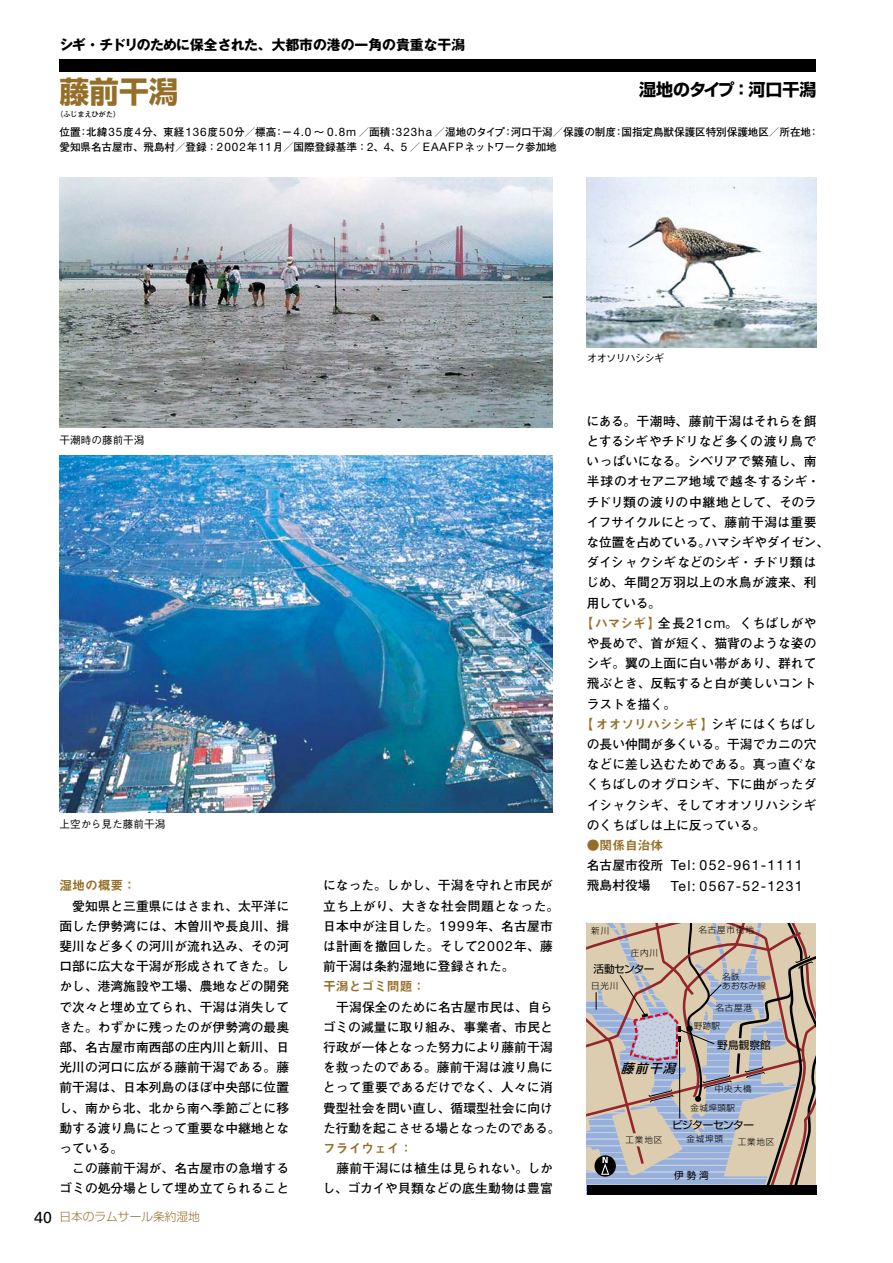
<style>
.page{position:relative;width:893px;height:1263px;background:#fff}
.page>*{position:absolute;margin:0;border:0;box-sizing:border-box;transform-origin:0 0}
.t1{font:29.7px "Shin Go Pro Bold 90 pv RKSJ H";color:#956f29}
.t2{font:16.95px "Shin Go Pro Bold 90 pv RKSJ H";color:#000}
.t3{font:14.1px "Helvetica Neue LT Std";letter-spacing:.09em;color:#000}
.t4{font:13.8px "Gothic MB101 Pro Bold 90 pv RKSJ H";color:#000}
.t5{font:12.75px/20.2px "Futo Go B101 Pro Bold 90 pv RKSJ H";color:#000}
.t6{font:12.75px "Midashi Go Pro MB31 90 pv RKSJ H";color:#956f29}
.t7{font:12.75px "Futo Go B101 Pro Bold 90 pv RKSJ H";letter-spacing:-.03em;color:#000}
.t8{font:12.75px "Futo Go B101 Pro Bold 90 pv RKSJ H";letter-spacing:-.025em;color:#000}
.t9{font:12.75px "Futo Go B101 Pro Bold 90 pv RKSJ H";letter-spacing:.025em;color:#000}
.t10{font:12.75px "Futo Go B101 Pro Bold 90 pv RKSJ H";letter-spacing:-.02em;color:#000}
.t11{font:12.75px "Futo Go B101 Pro Bold 90 pv RKSJ H";letter-spacing:-.035em;color:#000}
.t12{font:12.75px "Futo Go B101 Pro Bold 90 pv RKSJ H";letter-spacing:.03em;color:#000}
.t13{font:italic 12.3px "Shin Go Pr 5 Medium 90 pv RKSJ H";color:#000}
.t14{font:11.7px "Shin Go Pro Light 90 pv RKSJ H";color:#956f29}
.t15{font:10.65px/14.9px "Futo Go B101 Pro Bold 90 pv RKSJ H";letter-spacing:-.01em;color:#000}
.t16{font:10.65px "Gothic BBB Pro Medium 90 pv RKSJ H";color:#000}
.t17{font:10.65px "Shin Go Pr 5 Regular 90 pv RKSJ H";letter-spacing:-.035em;color:#000}
.t18{font:10.65px "Gothic BBB Pro Medium 90 pv RKSJ H";letter-spacing:-.1em;color:#000}
.t19{font:10.65px "Shin Go Pr 5 Regular 90 pv RKSJ H";letter-spacing:-.055em;color:#000}
.t20{font:9.6px "Shin Go Pr 5 Regular 90 pv RKSJ H";color:#000}
.t21{font:8.55px/9.6px "Shin Go Pr 5 Light 90 pv RKSJ H";letter-spacing:.1em;color:#000}
.t22{font:7.5px "Futo Go B101 Pro Bold 90 pv RKSJ H";letter-spacing:-.05em;color:#000}
.s1{font-family:"Helvetica Neue LT Std";font-size:11.7px}
.s2{font-family:"Univers LT Std";font-size:15.9px;color:#000}
.s3{font-family:"Helvetica Neue LT Std";font-size:14.1px}
.s4{font-family:"Midashi Go Pro MB31 90 pv RKSJ H";color:#956f29}
.s5{font-family:"Futo Go B101 Pro Bold 90 pv RKSJ H";color:#000}
.s6{font-family:"Futo Go B101 Pro Bold 90 pv RKSJ H";font-size:12.75px}
</style>
<div class="page">
<div style="left:60px;top:60px;width:756px;height:12px;background:#000"></div>
<img style="left:60px;top:178px;width:493px;height:249px">
<img style="left:60px;top:455px;width:493px;height:357px">
<img style="left:587px;top:178px;width:229px;height:170px">
<div style="left:587px;top:1185px;width:229px;height:10px;background:#000"></div>
<svg style="left:587px;top:923px;width:230px;height:266px;background:#b9afab"></svg>
<p class="t4" style="left:60px;top:40px;width:407px">シギ・チドリのために保全された、大都市の港の一角の貴重な干潟</p>
<h1 class="t1" style="left:60px;top:80px;width:121px">藤前干潟</h1>
<p class="t15" style="left:59px;top:126px;width:761px">位置：北緯<span class="s1">35</span>度<span class="s1">4</span>分、東経<span class="s1">136</span>度<span class="s1">50</span>分／標高：－<span class="s1">4.0</span> ～ <span class="s1">0.8m</span> ／面積：<span class="s1">323ha</span> ／湿地のタイプ：河口干潟／保護の制度：国指定鳥獣保護区特別保護地区／所在地：愛知県名古屋市、飛島村／登録：<span class="s1">2002</span>年<span class="s1">11</span>月／国際登録基準：<span class="s1">2</span>、<span class="s1">4</span>、<span class="s1">5</span> ／ <span class="s1">EAAFP</span>ネットワーク参加地</p>
<h2 class="t2" style="left:639px;top:83px;width:179px">湿地のタイプ：河口干潟</h2>
<p class="t22" style="left:56px;top:111px;width:66px">（ふじまえひがた）</p>
<p class="t16" style="left:60px;top:436px;width:87px">干潮時の藤前干潟</p>
<p class="t16" style="left:60px;top:820px;width:107px">上空から見た藤前干潟</p>
<p class="t6" style="left:60px;top:881px;width:78px">湿地の概要：</p>
<p class="t5" style="left:60px;top:897px;width:231px">　愛知県と三重県にはさまれ、太平洋に面した伊勢湾には、木曽川や長良川、揖斐川など多くの河川が流れ込み、その河口部に広大な干潟が形成されてきた。しかし、港湾施設や工場、農地などの開発で次々と埋め立てられ、干潟は消失してきた。わずかに残ったのが伊勢湾の最奥部、名古屋市南西部の庄内川と新川、日光川の河口に広がる藤前干潟である。藤前干潟は、日本列島のほぼ中央部に位置し、南から北、北から南へ季節ごとに移動する渡り鳥にとって重要な中継地となっている。<br>　この藤前干潟が、名古屋市の急増するゴミの処分場として埋め立てられること</p>
<p class="t14" style="left:34px;top:1212px;width:167px"><span class="s2">40</span> 日本のラムサール条約湿地</p>
<p class="t5" style="left:323px;top:877px;width:237px">になった。しかし、干潟を守れと市民が立ち上がり、大きな社会問題となった。日本中が注目した。<span class="s3">1999</span>年、名古屋市は計画を撤回した。そして<span class="s3">2002</span>年、藤前干潟は条約湿地に登録された。</p>
<p class="t6" style="left:323px;top:982px;width:104px">干潟とゴミ問題：</p>
<p class="t5" style="left:323px;top:998px;width:239px">　干潟保全のために名古屋市民は、自らゴミの減量に取り組み、事業者、市民と行政が一体となった努力により藤前干潟を救ったのである。藤前干潟は渡り鳥にとって重要であるだけでなく、人々に消費型社会を問い直し、循環型社会に向けた行動を起こさせる場となったのである。</p>
<p class="t6" style="left:323px;top:1143px;width:91px">フライウェイ：</p>
<p class="t5" style="left:323px;top:1160px;width:232px">　藤前干潟には植生は見られない。しかし、ゴカイや貝類などの底生動物は豊富</p>
<p class="t18" style="left:587px;top:354px;width:79px">オオソリハシシギ</p>
<p class="t9" style="left:587px;top:416px;width:231px">にある。干潮時、藤前干潟はそれらを餌</p>
<p class="t7" style="left:586px;top:436px;width:232px">とするシギやチドリなど多くの渡り鳥で</p>
<p class="t5" style="left:587px;top:453px;width:231px">いっぱいになる。シベリアで繁殖し、南</p>
<p class="t10" style="left:587px;top:477px;width:235px">半球のオセアニア地域で越冬するシギ・</p>
<p class="t7" style="left:587px;top:497px;width:232px">チドリ類の渡りの中継地として、そのラ</p>
<p class="t5" style="left:587px;top:514px;width:231px">イフサイクルにとって、藤前干潟は重要</p>
<p class="t8" style="left:587px;top:537px;width:244px">な位置を占めている。ハマシギやダイゼン、</p>
<p class="t11" style="left:587px;top:558px;width:231px">ダイシャクシギなどのシギ・チドリ類は</p>
<p class="t12" style="left:586px;top:578px;width:232px">じめ、年間<span class="s3">2</span>万羽以上の水鳥が渡来、利</p>
<p class="t5" style="left:587px;top:594px;width:76px">用している。</p>
<p class="t5" style="left:580px;top:615px;width:237px"><span class="s4">【ハマシギ】</span>全長<span class="s3">21cm</span>。くちばしがや</p>
<p class="t5" style="left:587px;top:635px;width:231px">や長めで、首が短く、猫背のような姿の</p>
<p class="t5" style="left:587px;top:655px;width:231px">シギ。翼の上面に白い帯があり、群れて</p>
<p class="t5" style="left:587px;top:675px;width:231px">飛ぶとき、反転すると白が美しいコント</p>
<p class="t5" style="left:587px;top:695px;width:91px">ラストを描く。</p>
<p class="t6" style="left:580px;top:719px;width:237px">【オオソリハシシギ】<span class="s5">シギにはくちばし</span></p>
<p class="t5" style="left:587px;top:736px;width:231px;text-align:justify">の長い仲間が多くいる。干潟でカニの穴などに差し込むためである。真っ直ぐなくちばしのオグロシギ、下に曲がったダイシャクシギ、そしてオオソリハシシギのくちばしは上に反っている。</p>
<p class="t6" style="left:587px;top:840px;width:78px">●関係自治体</p>
<p class="t3" style="left:587px;top:860px;width:217px"><span class="s6">名古屋市役所</span> Tel: 052-961-1111</p>
<p class="t5" style="left:587px;top:877px;width:65px">飛島村役場</p>
<p class="t3" style="left:671px;top:881px;width:133px">Tel: 0567-52-1231</p>
<p class="t21" style="left:591px;top:927px;width:19px">新川</p>
<p class="t21" style="left:698px;top:926px;width:57px">名古屋市街地</p>
<p class="t21" style="left:722px;top:973px;width:46px">名鉄<br>あおなみ線</p>
<p class="t21" style="left:694px;top:999px;width:60px;line-height:18.3px;text-indent:22px">名古屋港野跡駅</p>
<p class="t21" style="left:631px;top:949px;width:29px">庄内川</p>
<p class="t17" style="left:594px;top:964px;width:62px">活動センター</p>
<p class="t21" style="left:591px;top:982px;width:29px">日光川</p>
<p class="t13" style="left:621px;top:1064px;width:59px">藤前干潟</p>
<p class="t17" style="left:717px;top:1041px;width:55px">野鳥観察館</p>
<p class="t21" style="left:715px;top:1085px;width:38px">中央大橋</p>
<p class="t21" style="left:691px;top:1104px;width:46px">金城埠頭駅</p>
<p class="t19" style="left:672px;top:1120px;width:84px">ビジターセンター</p>
<p class="t21" style="left:686px;top:1135px;width:38px">金城埠頭</p>
<p class="t21" style="left:626px;top:1136px;width:38px">工業地区</p>
<p class="t21" style="left:738px;top:1138px;width:38px">工業地区</p>
<p class="t20" style="left:674px;top:1172px;width:36px">伊勢湾</p>
</div>
